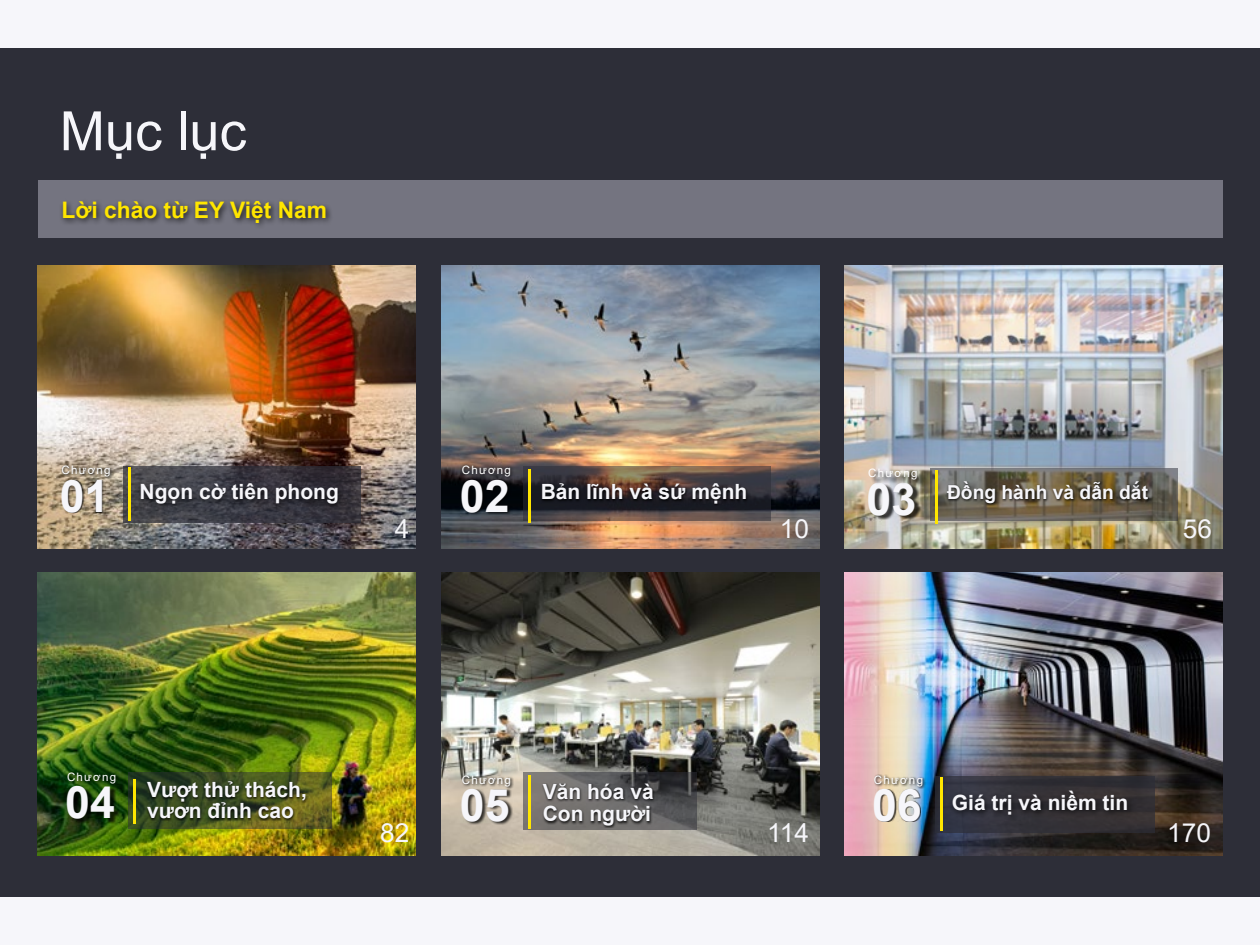
<style>
.page{position:relative;width:1260px;height:945px;background:#f6f6fa}
.page>*{position:absolute;margin:0;border:0;box-sizing:border-box;transform-origin:0 0}
.t1{font:54.25px "Arial";color:#f6f6fa}
.t2{font:700 44.8px "Arial";color:#f6f6fa}
.t3{font:26.25px "Arial";color:#f6f6fa}
.t4{font:700 22.75px "Arial";color:#ffe600}
.t5{font:700 21px/21px "Arial";color:#f6f6fa}
.t6{font:700 19.25px "Arial";color:#f6f6fa}
.t7{font:11.55px "Arial";letter-spacing:.11em;color:#fff}
.s1{font-size:44.8px}
</style>
<div class="page">
<div style="left:0;top:48px;width:1260px;height:849px;background:#2d2e38"></div>
<div style="left:38px;top:180px;width:1184px;height:58px;background:#747480"></div>
<div style="left:59px;top:199px;width:274px;height:30px;background:#000;opacity:.75"></div>
<img style="left:441px;top:265px;width:378px;height:284px">
<svg style="left:523px;top:467px;width:247px;height:54px"></svg>
<div style="left:462px;top:479px;width:50px;height:35px;background:#000"></div>
<div style="left:459px;top:463px;width:55px;height:17px;background:#000;opacity:.75"></div>
<hr style="left:528px;top:470px;width:3px;height:53px;background:#ffe600">
<div style="left:541px;top:482px;width:208px;height:24px;background:#000;opacity:.75"></div>
<img style="left:38px;top:572px;width:378px;height:284px">
<svg style="left:129px;top:772px;width:203px;height:57px;background:#4f5820"></svg>
<div style="left:146px;top:780px;width:162px;height:41px;background:#000;opacity:.75"></div>
<div style="left:70px;top:788px;width:51px;height:36px;background:#000;opacity:.75"></div>
<div style="left:66px;top:771px;width:55px;height:17px;background:#000;opacity:.75"></div>
<hr style="left:134px;top:779px;width:2px;height:45px;background:#ffe600">
<img style="left:844px;top:265px;width:378px;height:284px">
<svg style="left:930px;top:469px;width:247px;height:52px;background:#6c6557"></svg>
<div style="left:946px;top:481px;width:205px;height:25px;background:#000;opacity:.75"></div>
<div style="left:871px;top:484px;width:50px;height:36px;background:#000;opacity:.75"></div>
<div style="left:870px;top:470px;width:55px;height:17px;background:#000;opacity:.75"></div>
<hr style="left:935px;top:470px;width:2px;height:53px;background:#ffe600">
<img style="left:441px;top:572px;width:378px;height:284px">
<svg style="left:523px;top:772px;width:173px;height:58px;background:#585758"></svg>
<div style="left:542px;top:783px;width:114px;height:45px;background:#000;opacity:.75"></div>
<div style="left:463px;top:789px;width:50px;height:36px;background:#000;opacity:.75"></div>
<div style="left:461px;top:774px;width:52px;height:14px;background:#000;opacity:.75"></div>
<hr style="left:528px;top:775px;width:3px;height:54px;background:#ffe600">
<img style="left:844px;top:572px;width:378px;height:284px">
<div style="left:935px;top:776px;width:220px;height:56px;background:#2d2e38"></div>
<div style="left:949px;top:787px;width:185px;height:34px;background:#000;opacity:.75"></div>
<div style="left:875px;top:790px;width:46px;height:32px;background:#000;opacity:.75"></div>
<div style="left:873px;top:774px;width:52px;height:14px;background:#000;opacity:.75"></div>
<hr style="left:940px;top:778px;width:3px;height:53px;background:#ffe600">
<img style="left:38px;top:265px;width:378px;height:284px">
<svg style="left:123px;top:466px;width:237px;height:57px"></svg>
<div style="left:136px;top:480px;width:209px;height:31px;background:#000;opacity:.75"></div>
<div style="left:63px;top:480px;width:40px;height:33px;background:#000;opacity:.75"></div>
<div style="left:61px;top:464px;width:52px;height:15px;background:#000;opacity:.75"></div>
<hr style="left:128px;top:468px;width:3px;height:53px;background:#ffe600">
<h1 class="t1" style="left:60px;top:94px;width:188px">Mục lục</h1>
<p class="t4" style="left:61px;top:194px;width:267px">Lời chào từ EY Việt Nam</p>
<p class="t7" style="left:61px;top:462px;width:51px">Chương</p>
<p class="t5" style="left:60px;top:482px;width:281px"><span class="s1">01</span> Ngọn cờ tiên phong</p>
<p class="t7" style="left:462px;top:462px;width:51px">Chương</p>
<h2 class="t2" style="left:460px;top:464px;width:51px">02</h2>
<p class="t5" style="left:541px;top:482px;width:208px">Bản lĩnh và sứ mệnh</p>
<p class="t3" style="left:395px;top:510px;width:16px">4</p>
<p class="t3" style="left:780px;top:510px;width:31px">10</p>
<p class="t7" style="left:868px;top:465px;width:51px">Chương</p>
<h2 class="t2" style="left:867px;top:467px;width:51px">03</h2>
<p class="t6" style="left:947px;top:479px;width:203px">Đồng hành và dẫn dắt</p>
<p class="t3" style="left:1183px;top:510px;width:31px">56</p>
<p class="t7" style="left:67px;top:769px;width:51px">Chương</p>
<p class="t5" style="left:65px;top:780px;width:243px;text-indent:82px">Vượt thử thách,<br><span class="s1">04</span> vươn đỉnh cao</p>
<p class="t3" style="left:380px;top:814px;width:31px">82</p>
<p class="t7" style="left:462px;top:772px;width:51px">Chương</p>
<p class="t5" style="left:460px;top:781px;width:195px;line-height:22.2px;text-align:right">Văn hóa và<br><span class="s1">05</span> Con người</p>
<p class="t7" style="left:874px;top:772px;width:51px">Chương</p>
<p class="t5" style="left:872px;top:793px;width:258px"><span class="s1">06</span> Giá trị và niềm tin</p>
<p class="t3" style="left:767px;top:814px;width:43px">114</p>
<p class="t3" style="left:1167px;top:814px;width:45px">170</p>
</div>
